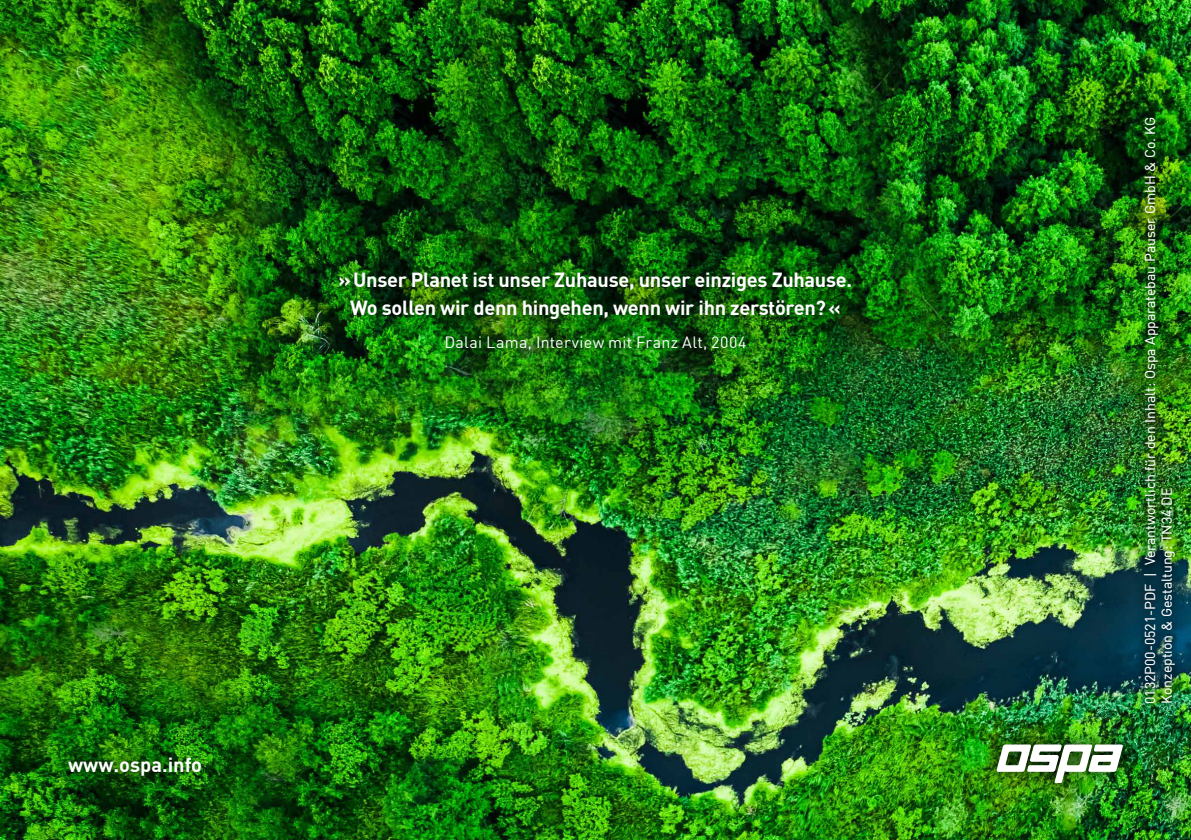
<style>
.page{position:relative;width:1191px;height:840px;background:#fff}
.page>*{position:absolute;margin:0;border:0;box-sizing:border-box;transform-origin:0 0}
.t1{font:700 20px/28px "DIN";letter-spacing:-.015em;color:#fff;text-align:center}
.t2{font:16px "DIN";letter-spacing:.015em;color:#fff}
.t3{font:14px/16.8px "DIN";color:#fff}
</style>
<div class="page">
<img style="left:0;top:0;width:1191px;height:839px">
<div style="left:436px;top:326px;width:319px;height:33px;background:#000;opacity:.6"></div>
<div style="left:330px;top:263px;width:530px;height:64px;background:#000;opacity:.6"></div>
<div style="left:59px;top:748px;width:152px;height:36px;background:#000;opacity:.6"></div>
<img style="left:982px;top:728px;width:155px;height:69px">
<img style="left:996px;top:744px;width:127px;height:41px">
<img style="left:1134px;top:108px;width:50px;height:604px">
<p class="t1" style="left:339px;top:265px;width:515px">»Unser Planet ist unser Zuhause, unser einziges Zuhause.<br>Wo sollen wir denn hingehen, wenn wir ihn zerstören?«</p>
<p class="t2" style="left:444px;top:332px;width:303px">Dalai Lama, Interview mit Franz Alt, 2004</p>
<p class="t1" style="left:68px;top:749px;width:136px">www.ospa.info</p>
<p class="t3" style="left:1141px;top:703px;width:588px;rotate:-90deg">0132P00-0521-PDF | Verantwortlich für den Inhalt: Ospa Apparatebau Pauser GmbH &amp; Co. KG<br>Konzeption &amp; Gestaltung: TN34.DE</p>
</div>
